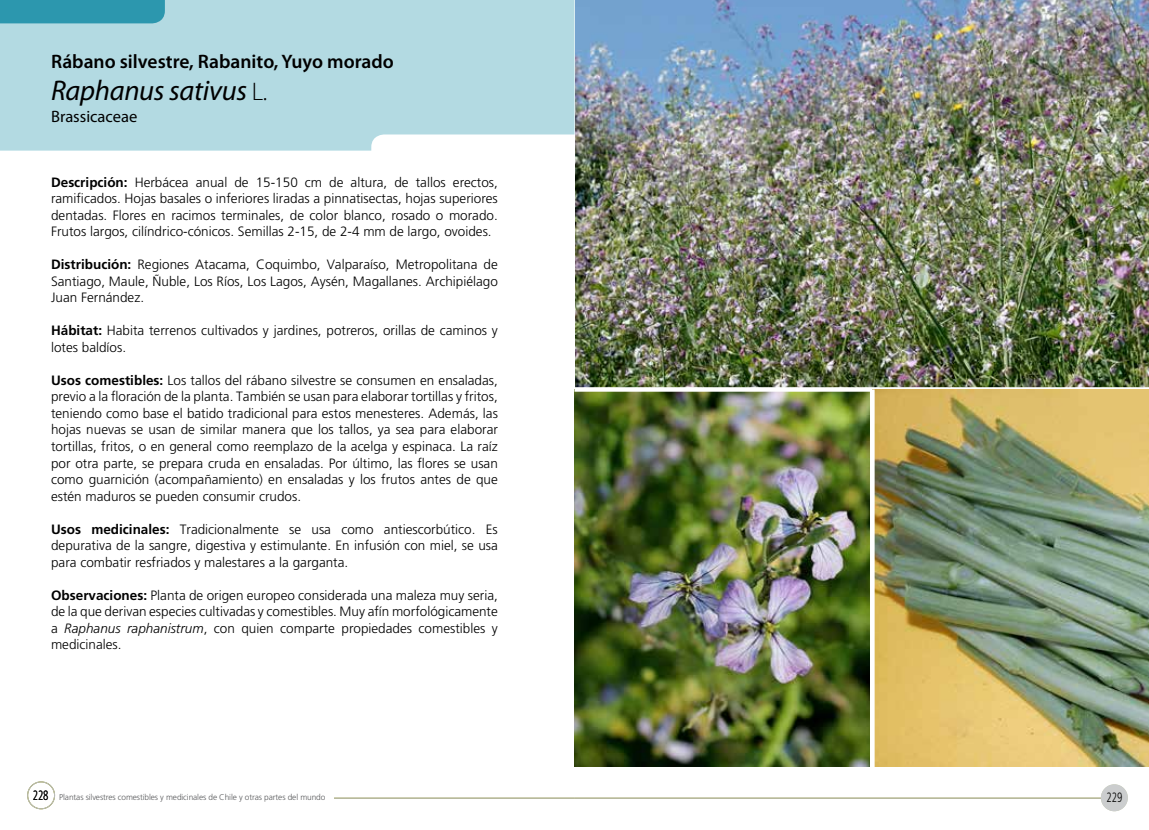
<style>
.page{position:relative;width:1149px;height:830px;background:#fff}
.page>*{position:absolute;margin:0;border:0;box-sizing:border-box;transform-origin:0 0}
.t1{font:italic 28.5px "Myriad Pro";letter-spacing:-.01em;color:#000}
.t2{font:600 19.5px "Myriad Pro";color:#000}
.t3{font:16.5px "Myriad Pro";color:#000}
.t4{font:300 13.5px/16.5px "Frutiger LT Std";color:#000;text-align:justify}
.t5{font:300 condensed 13.5px "Frutiger LT Std";color:#000;scale:.81 1}
.t6{font:300 8.25px "Frutiger LT Std";letter-spacing:-.01em;color:#58595b}
.s1{font-weight:300;font-style:normal;font-size:25.5px}
.s2{font-weight:700}
.s3{font-style:italic}
.s4{font-stretch:condensed;font-size:13.5px;color:#000}
</style>
<div class="page">
<div style="left:27px;top:781px;width:28px;height:27px;border:1px solid #bcbec0;border-radius:50%"></div>
<div style="left:1100px;top:784px;width:27px;height:26px;background:#cbcdce;border-radius:50%"></div>
<hr style="left:334px;top:797px;width:240px;height:1px;background:#bcbec0">
<hr style="left:574px;top:797px;width:526px;height:1px;background:#bcbec0">
<svg style="left:0;top:0;width:574px;height:150px;background:#afd8e0"></svg>
<img style="left:574px;top:0;width:574px;height:765px">
<svg style="left:574px;top:387px;width:574px;height:4px"></svg>
<div style="left:869px;top:389px;width:5px;height:383px;background:#fff"></div>
<h2 class="t2" style="left:51px;top:51px;width:344px">Rábano silvestre, Rabanito, Yuyo morado</h2>
<h1 class="t1" style="left:51px;top:75px;width:218px">Raphanus sativus <span class="s1">L.</span></h1>
<p class="t3" style="left:51px;top:108px;width:88px">Brassicaceae</p>
<p class="t4" style="left:51px;top:174px;width:448px"><span class="s2">Descripción:</span> Herbácea anual de 15-150 cm de altura, de tallos erectos, ramificados. Hojas basales o inferiores liradas a pinnatisectas, hojas superiores dentadas. Flores en racimos terminales, de color blanco, rosado o morado.<br>Frutos largos, cilíndrico-cónicos. Semillas 2-15, de 2-4 mm de largo, ovoides.</p>
<p class="t4" style="left:51px;top:256px;width:448px"><span class="s2">Distribución:</span> Regiones Atacama, Coquimbo, Valparaíso, Metropolitana de Santiago, Maule, Ñuble, Los Ríos, Los Lagos, Aysén, Magallanes. Archipiélago Juan Fernández.</p>
<p class="t4" style="left:51px;top:322px;width:448px"><span class="s2">Hábitat:</span> Habita terrenos cultivados y jardines, potreros, orillas de caminos y lotes baldíos.</p>
<p class="t4" style="left:51px;top:372px;width:448px"><span class="s2">Usos comestibles:</span> Los tallos del rábano silvestre se consumen en ensaladas, previo a la floración de la planta. También se usan para elaborar tortillas y fritos, teniendo como base el batido tradicional para estos menesteres. Además, las hojas nuevas se usan de similar manera que los tallos, ya sea para elaborar tortillas, fritos, o en general como reemplazo de la acelga y espinaca. La raíz por otra parte, se prepara cruda en ensaladas. Por último, las flores se usan como guarnición (acompañamiento) en ensaladas y los frutos antes de que estén maduros se pueden consumir crudos.</p>
<p class="t4" style="left:51px;top:520px;width:448px"><span class="s2">Usos medicinales:</span> Tradicionalmente se usa como antiescorbútico. Es depurativa de la sangre, digestiva y estimulante. En infusión con miel, se usa para combatir resfriados y malestares a la garganta.</p>
<p class="t4" style="left:51px;top:586px;width:448px"><span class="s2">Observaciones:</span> Planta de origen europeo considerada una maleza muy seria, de la que derivan especies cultivadas y comestibles. Muy afín morfológicamente a <span class="s3">Raphanus raphanistrum</span>, con quien comparte propiedades comestibles y medicinales.</p>
<p class="t6" style="left:33px;top:791px;width:294px"><span class="s4">228</span> Plantas silvestres comestibles y medicinales de Chile y otras partes del mundo</p>
<p class="t5" style="left:1106px;top:789px;width:21px">229</p>
</div>
